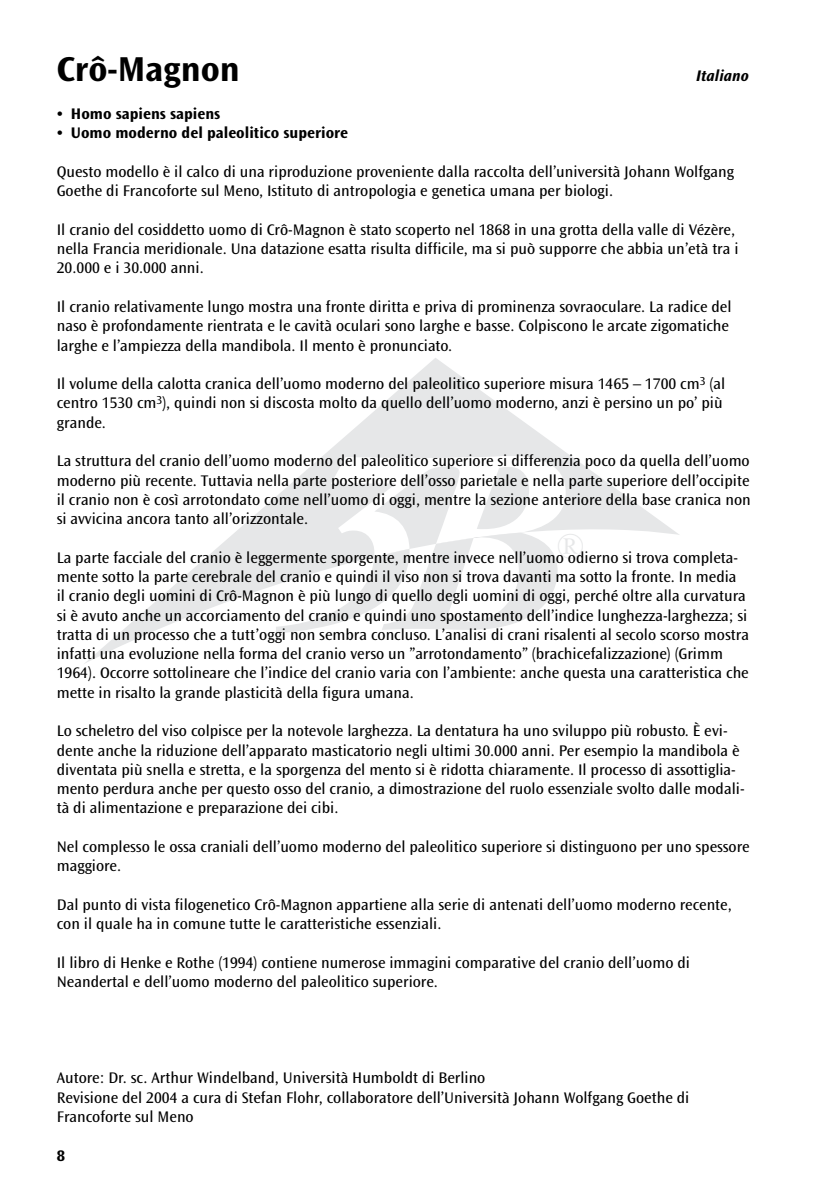
<style>
.page{position:relative;width:836px;height:1191px;background:#fff}
.page>*{position:absolute;margin:0;border:0;box-sizing:border-box;transform-origin:0 0}
.t1{font:36.2px "Perpetua";color:#e6e7e8}
.t2{font:700 36px "Ocean Sans Std";color:#000}
.t3{font:16px/19.2px "Ocean Sans Std";color:#000}
.t4{font:700 16px "Ocean Sans Std";color:#000}
.t5{font:italic 700 16px "Ocean Sans Std";color:#000}
</style>
<div class="page">
<svg style="left:84px;top:358px;width:595px;height:306px"></svg>
<svg style="left:276px;top:456px;width:289px;height:177px"></svg>
<h2 class="t2" style="left:57px;top:49px;width:184px">Crô-Magnon</h2>
<p class="t5" style="left:695px;top:66px;width:54px">Italiano</p>
<p class="t4" style="left:57px;top:105px;width:165px">• Homo sapiens sapiens</p>
<p class="t4" style="left:57px;top:124px;width:292px">• Uomo moderno del paleolitico superiore</p>
<p class="t3" style="left:57px;top:162px;width:678px">Questo modello è il calco di una riproduzione proveniente dalla raccolta dell’università Johann Wolfgang<br>Goethe di Francoforte sul Meno, Istituto di antropologia e genetica umana per biologi.</p>
<p class="t3" style="left:57px;top:220px;width:683px">Il cranio del cosiddetto uomo di Crô-Magnon è stato scoperto nel 1868 in una grotta della valle di Vézère, nella Francia meridionale. Una datazione esatta risulta difficile, ma si può supporre che abbia un’età tra i<br>20.000 e i 30.000 anni.</p>
<p class="t3" style="left:57px;top:297px;width:676px">Il cranio relativamente lungo mostra una fronte diritta e priva di prominenza sovraoculare. La radice del naso è profondamente rientrata e le cavità oculari sono larghe e basse. Colpiscono le arcate zigomatiche larghe e l’ampiezza della mandibola. Il mento è pronunciato.</p>
<p class="t3" style="left:57px;top:374px;width:669px">Il volume della calotta cranica dell’uomo moderno del paleolitico superiore misura 1465 – 1700 cm<sup>3</sup> (al centro 1530 cm<sup>3</sup>), quindi non si discosta molto da quello dell’uomo moderno, anzi è persino un po’ più grande.</p>
<p class="t3" style="left:57px;top:451px;width:695px;text-align:justify">La struttura del cranio dell’uomo moderno del paleolitico superiore si differenzia poco da quella dell’uomo moderno più recente. Tuttavia nella parte posteriore dell’osso parietale e nella parte superiore dell’occipite il cranio non è così arrotondato come nell’uomo di oggi, mentre la sezione anteriore della base cranica non si avvicina ancora tanto all’orizzontale.</p>
<p class="t3" style="left:57px;top:548px;width:693px">La parte facciale del cranio è leggermente sporgente, mentre invece nell’uomo odierno si trova completa&shy;mente sotto la parte cerebrale del cranio e quindi il viso non si trova davanti ma sotto la fronte. In media<br>il cranio degli uomini di Crô-Magnon è più lungo di quello degli uomini di oggi, perché oltre alla curvatura si è avuto anche un accorciamento del cranio e quindi uno spostamento dell’indice lunghezza-larghezza; si tratta di un processo che a tutt’oggi non sembra concluso. L’analisi di crani risalenti al secolo scorso mostra infatti una evoluzione nella forma del cranio verso un ”arrotondamento” (brachicefalizzazione) (Grimm 1964). Occorre sottolineare che l’indice del cranio varia con l’ambiente: anche questa una caratteristica che mette in risalto la grande plasticità della figura umana.</p>
<p class="t3" style="left:57px;top:721px;width:689px">Lo scheletro del viso colpisce per la notevole larghezza. La dentatura ha uno sviluppo più robusto. È evi&shy;dente anche la riduzione dell’apparato masticatorio negli ultimi 30.000 anni. Per esempio la mandibola è diventata più snella e stretta, e la sporgenza del mento si è ridotta chiaramente. Il processo di assottiglia&shy;mento perdura anche per questo osso del cranio, a dimostrazione del ruolo essenziale svolto dalle modali&shy;tà di alimentazione e preparazione dei cibi.</p>
<p class="t3" style="left:57px;top:837px;width:694px">Nel complesso le ossa craniali dell’uomo moderno del paleolitico superiore si distinguono per uno spessore maggiore.</p>
<p class="t3" style="left:57px;top:895px;width:676px">Dal punto di vista filogenetico Crô-Magnon appartiene alla serie di antenati dell’uomo moderno recente, con il quale ha in comune tutte le caratteristiche essenziali.</p>
<p class="t3" style="left:57px;top:953px;width:634px">Il libro di Henke e Rothe (1994) contiene numerose immagini comparative del cranio dell’uomo di<br>Neandertal e dell’uomo moderno del paleolitico superiore.</p>
<h1 class="t1" style="left:556px;top:529px;width:29px">®</h1>
<p class="t3" style="left:57px;top:1068px;width:633px">Autore: Dr. sc. Arthur Windelband, Università Humboldt di Berlino<br>Revisione del 2004 a cura di Stefan Flohr, collaboratore dell’Università Johann Wolfgang Goethe di<br>Francoforte sul Meno</p>
<p class="t4" style="left:57px;top:1146px;width:10px">8</p>
</div>
